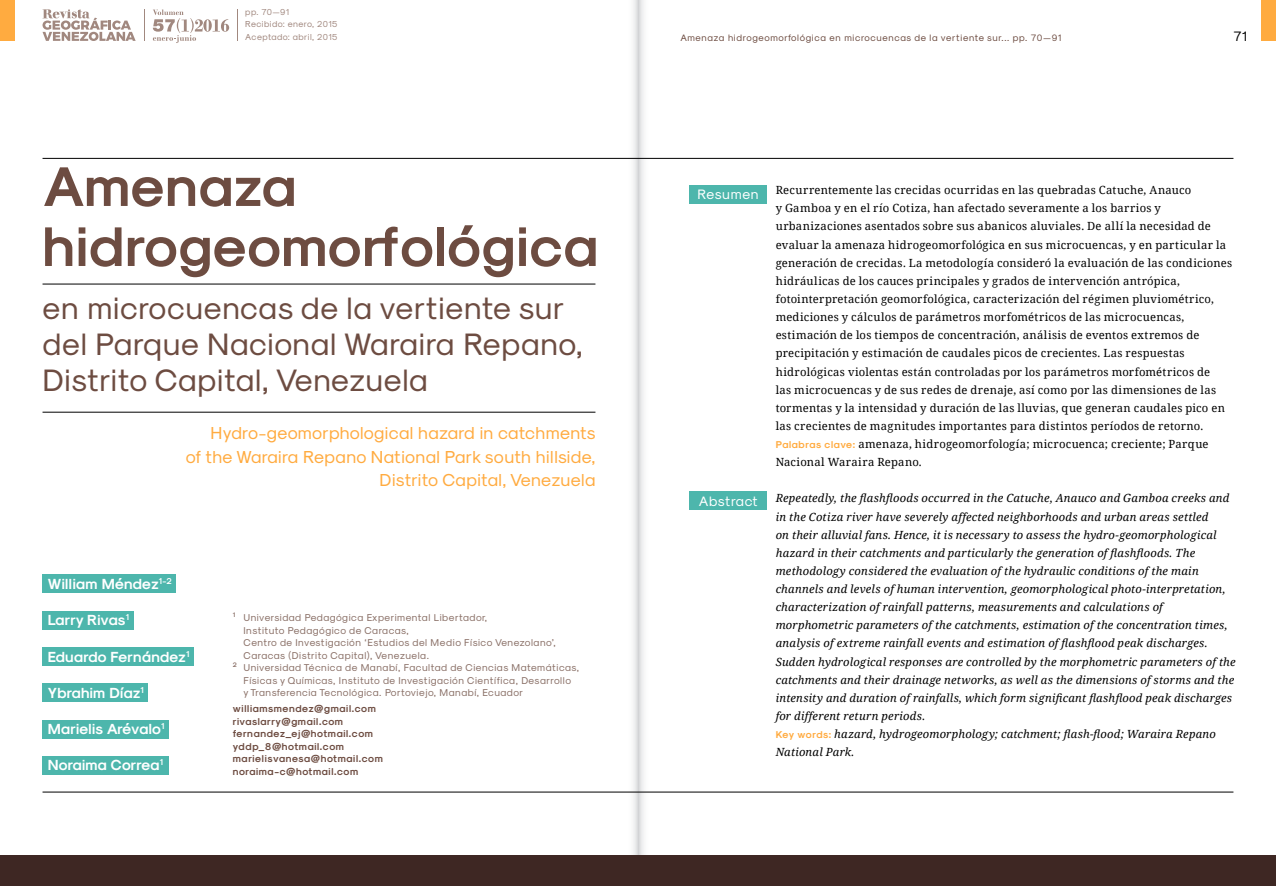
<style>
.page{position:relative;width:1276px;height:886px;background:#fff}
.page>*{position:absolute;margin:0;border:0;box-sizing:border-box;transform-origin:0 0}
.t1{font:56.25px/60px "Sk Modernist Bold";letter-spacing:.02em;color:#6d4c41}
.t2{font:31.25px/36.2px "Sk Modernist Regular";letter-spacing:.02em;color:#6d4c41}
.t3{font:17.5px/23.8px "Sk Modernist Regular";letter-spacing:.02em;color:#ffab40;text-align:right}
.t4{font:14.75px "Sk Modernist Bold";letter-spacing:.02em;color:#fff}
.t5{font:13.75px "Sk Modernist Regular";letter-spacing:.04em;color:#fff}
.t6{font:13.75px "Sk Modernist Regular";color:#000}
.t7{font:11.25px/18.1px "Noto Serif";letter-spacing:.02em;color:#000}
.t8{font:italic 11.25px/18.1px "Noto Serif";letter-spacing:.015em;color:#000}
.t9{font:10px "Sk Modernist Regular";letter-spacing:.05em;color:#8a7067}
.t10{font:10px/12.5px "Sk Modernist Bold";letter-spacing:.06em;color:#6d4c41}
.t11{font:9.38px "Sk Modernist Regular";letter-spacing:.07em;color:#6d4c41}
.t12{font:8.75px/12.4px "Sk Modernist Regular";letter-spacing:.05em;color:#a1887f}
.s1{font-family:"Sk Modernist Bold";font-size:10px;color:#ffab40}
.s2{font-family:"Sk Modernist Bold";font-style:normal;font-size:10px;color:#ffab40}
</style>
<div class="page">
<div style="left:0;top:0;width:14px;height:41px;background:#ffab40"></div>
<div style="left:1261px;top:0;width:15px;height:41px;background:#ffab40"></div>
<svg style="left:624px;top:0;width:14px;height:856px"></svg>
<svg style="left:638px;top:0;width:14px;height:856px"></svg>
<div style="left:689px;top:185px;width:77px;height:18px;background:#4db6ac"></div>
<hr style="left:43px;top:158px;width:1190px;height:1px;background:#000">
<div style="left:689px;top:492px;width:77px;height:18px;background:#4db6ac"></div>
<hr style="left:43px;top:792px;width:1190px;height:1px;background:#000">
<hr style="left:43px;top:284px;width:552px;height:1px;background:#000">
<hr style="left:43px;top:412px;width:552px;height:1px;background:#000">
<svg style="left:43px;top:9px;width:93px;height:32px"></svg>
<hr style="left:144px;top:9px;width:1px;height:32px;background:#a1887f">
<hr style="left:237px;top:9px;width:1px;height:32px;background:#a1887f">
<svg style="left:153px;top:9px;width:76px;height:34px"></svg>
<div style="left:43px;top:575px;width:133px;height:18px;background:#4db6ac"></div>
<div style="left:43px;top:611px;width:91px;height:18px;background:#4db6ac"></div>
<div style="left:43px;top:647px;width:151px;height:18px;background:#4db6ac"></div>
<div style="left:43px;top:720px;width:126px;height:18px;background:#4db6ac"></div>
<div style="left:43px;top:756px;width:126px;height:18px;background:#4db6ac"></div>
<div style="left:43px;top:684px;width:105px;height:18px;background:#4db6ac"></div>
<div style="left:0;top:856px;width:1276px;height:30px;background:#3e2723"></div>
<p class="t12" style="left:245px;top:6px;width:94px">pp. 70—91<br>Recibido: enero, 2015<br>Aceptado: abril, 2015</p>
<h1 class="t1" style="left:43px;top:155px;width:557px">Amenaza hidrogeomorfológica</h1>
<h2 class="t2" style="left:43px;top:289px;width:542px">en microcuencas de la vertiente sur del Parque Nacional Waraira Repano,<br>Distrito Capital, Venezuela</h2>
<h3 class="t3" style="left:186px;top:421px;width:411px">Hydro-geomorphological hazard in catchments<br>of the Waraira Repano National Park south hillside,<br>Distrito Capital, Venezuela</h3>
<h3 class="t4" style="left:48px;top:575px;width:126px">William Méndez<sup>1-2</sup></h3>
<h3 class="t4" style="left:48px;top:611px;width:83px">Larry Rivas<sup>1</sup></h3>
<h3 class="t4" style="left:48px;top:648px;width:143px">Eduardo Fernández<sup>1</sup></h3>
<h3 class="t4" style="left:48px;top:684px;width:98px">Ybrahim Díaz<sup>1</sup></h3>
<h3 class="t4" style="left:48px;top:720px;width:118px">Marielis Arévalo<sup>1</sup></h3>
<h3 class="t4" style="left:48px;top:756px;width:117px">Noraima Correa<sup>1</sup></h3>
<p class="t9" style="left:233px;top:612px;width:256px"><sup>1</sup> Universidad Pedagógica Experimental Libertador,</p>
<p class="t9" style="left:243px;top:624px;width:167px">Instituto Pedagógico de Caracas,</p>
<p class="t9" style="left:243px;top:637px;width:314px">Centro de Investigación ‘Estudios del Medio Físico Venezolano’,</p>
<p class="t9" style="left:243px;top:649px;width:187px">Caracas (Distrito Capital), Venezuela.</p>
<p class="t9" style="left:233px;top:662px;width:348px"><sup>2</sup> Universidad Técnica de Manabí, Facultad de Ciencias Matemáticas,</p>
<p class="t9" style="left:243px;top:674px;width:329px">Físicas y Químicas, Instituto de Investigación Científica, Desarrollo</p>
<p class="t9" style="left:243px;top:687px;width:281px">y Transferencia Tecnológica. Portoviejo, Manabí, Ecuador</p>
<p class="t10" style="left:233px;top:702px;width:151px">williamsmendez@gmail.com rivaslarry@gmail.com fernandez_ej@hotmail.com yddp_8@hotmail.com marielisvanesa@hotmail.com noraima-c@hotmail.com</p>
<p class="t11" style="left:680px;top:32px;width:383px">Amenaza hidrogeomorfológica en microcuencas de la vertiente sur... pp. 70—91</p>
<p class="t6" style="left:1233px;top:28px;width:15px">71</p>
<p class="t5" style="left:697px;top:186px;width:63px">Resumen</p>
<p class="t5" style="left:699px;top:493px;width:60px">Abstract</p>
<p class="t7" style="left:775px;top:181px;width:458px">Recurrentemente las crecidas ocurridas en las quebradas Catuche, Anauco<br>y Gamboa y en el río Cotiza, han afectado severamente a los barrios y urbanizaciones asentados sobre sus abanicos aluviales. De allí la necesidad de evaluar la amenaza hidrogeomorfológica en sus microcuencas, y en particular la generación de crecidas. La metodología consideró la evaluación de las condiciones hidráulicas de los cauces principales y grados de intervención antrópica, fotointerpretación geomorfológica, caracterización del régimen pluviométrico, mediciones y cálculos de parámetros morfométricos de las microcuencas, estimación de los tiempos de concentración, análisis de eventos extremos de precipitación y estimación de caudales picos de crecientes. Las respuestas hidrológicas violentas están controladas por los parámetros morfométricos de<br>las microcuencas y de sus redes de drenaje, así como por las dimensiones de las tormentas y la intensidad y duración de las lluvias, que generan caudales pico en las crecientes de magnitudes importantes para distintos períodos de retorno.<br><span class="s1">Palabras clave:</span> amenaza, hidrogeomorfología; microcuenca; creciente; Parque Nacional Waraira Repano.</p>
<p class="t8" style="left:775px;top:489px;width:461px">Repeatedly, the flashfloods occurred in the Catuche, Anauco and Gamboa creeks and in the Cotiza river have severely affected neighborhoods and urban areas settled<br>on their alluvial fans. Hence, it is necessary to assess the hydro-geomorphological hazard in their catchments and particularly the generation of flashfloods. The methodology considered the evaluation of the hydraulic conditions of the main channels and levels of human intervention, geomorphological photo-interpretation, characterization of rainfall patterns, measurements and calculations of morphometric parameters of the catchments, estimation of the concentration times, analysis of extreme rainfall events and estimation of flashflood peak discharges.<br>Sudden hydrological responses are controlled by the morphometric parameters of the catchments and their drainage networks, as well as the dimensions of storms and the intensity and duration of rainfalls, which form significant flashflood peak discharges for different return periods.<br><span class="s2">Key words:</span> hazard, hydrogeomorphology; catchment; flash-flood; Waraira Repano National Park.</p>
</div>
